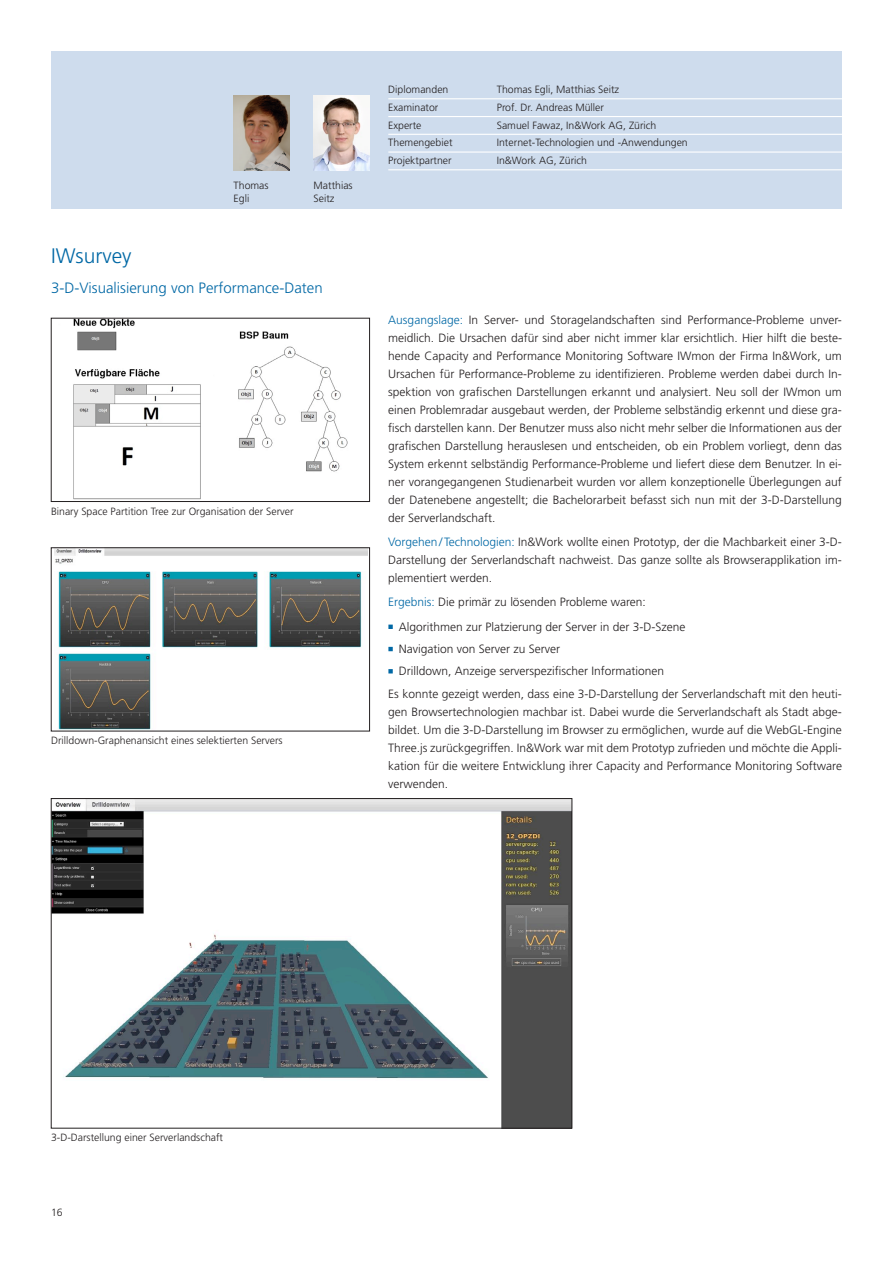
<style>
.page{position:relative;width:893px;height:1263px;background:#fff}
.page>*{position:absolute;margin:0;border:0;box-sizing:border-box;transform-origin:0 0}
.t1{font:300 21px "Frutiger LT Pro";color:#0068a5}
.t2{font:300 15px "Frutiger LT Pro";color:#0068a5}
.t3{font:300 12px/18px "Frutiger LT Pro";color:#231f20;text-align:justify}
.t4{font:300 10.5px/13.5px "Frutiger LT Pro";color:#231f20}
.s1{color:#0068a5}
</style>
<div class="page">
<div style="left:51px;top:51px;width:791px;height:157px;background:#cedced"></div>
<img style="left:73px;top:320px;width:275px;height:180px">
<div style="left:51px;top:318px;width:319px;height:184px;border:1px solid #231f20"></div>
<svg style="left:388px;top:625px;width:5px;height:4px"></svg>
<svg style="left:388px;top:647px;width:5px;height:4px"></svg>
<svg style="left:388px;top:669px;width:5px;height:4px"></svg>
<img style="left:54px;top:549px;width:314px;height:180px">
<div style="left:51px;top:547px;width:319px;height:184px;border:1px solid #231f20"></div>
<img style="left:53px;top:800px;width:517px;height:326px">
<hr style="left:388px;top:98px;width:454px;height:1px;background:#fff">
<hr style="left:388px;top:116px;width:454px;height:1px;background:#fff">
<hr style="left:388px;top:134px;width:454px;height:1px;background:#fff">
<hr style="left:388px;top:151px;width:454px;height:2px;background:#fff">
<hr style="left:388px;top:169px;width:454px;height:1px;background:#fff">
<img style="left:234px;top:95px;width:56px;height:75px">
<img style="left:314px;top:95px;width:56px;height:75px">
<p class="t4" style="left:234px;top:178px;width:37px">Thomas<br>Egli</p>
<p class="t4" style="left:314px;top:178px;width:41px">Matthias<br>Seitz</p>
<h1 class="t1" style="left:51px;top:243px;width:82px">IWsurvey</h1>
<p class="t2" style="left:51px;top:279px;width:273px">3-D-Visualisierung von Performance-Daten</p>
<p class="t4" style="left:51px;top:504px;width:244px">Binary Space Partition Tree zur Organisation der Server</p>
<p class="t4" style="left:51px;top:734px;width:233px">Drilldown-Graphenansicht eines selektierten Servers</p>
<p class="t4" style="left:388px;top:83px;width:62px">Diplomanden</p>
<p class="t4" style="left:497px;top:83px;width:124px">Thomas Egli, Matthias Seitz</p>
<p class="t4" style="left:388px;top:101px;width:52px">Examinator</p>
<p class="t4" style="left:497px;top:101px;width:109px">Prof. Dr. Andreas Müller</p>
<p class="t4" style="left:388px;top:118px;width:35px">Experte</p>
<p class="t4" style="left:497px;top:118px;width:161px">Samuel Fawaz, In&amp;Work AG, Zürich</p>
<p class="t4" style="left:388px;top:136px;width:66px">Themengebiet</p>
<p class="t4" style="left:497px;top:136px;width:193px">Internet-Technologien und -Anwendungen</p>
<p class="t4" style="left:388px;top:154px;width:65px">Projektpartner</p>
<p class="t4" style="left:497px;top:154px;width:92px">In&amp;Work AG, Zürich</p>
<p class="t3" style="left:388px;top:311px;width:455px"><span class="s1">Ausgangslage:</span> In Server- und Storagelandschaften sind Performance-Probleme unver&shy;meidlich. Die Ursachen dafür sind aber nicht immer klar ersichtlich. Hier hilft die beste&shy;hende Capacity and Performance Monitoring Software IWmon der Firma In&amp;Work, um Ursachen für Performance-Probleme zu identifizieren. Probleme werden dabei durch In&shy;spektion von grafischen Darstellungen erkannt und analysiert. Neu soll der IWmon um einen Problemradar ausgebaut werden, der Probleme selbständig erkennt und diese gra&shy;fisch darstellen kann. Der Benutzer muss also nicht mehr selber die Informationen aus der grafischen Darstellung herauslesen und entscheiden, ob ein Problem vorliegt, denn das System erkennt selbständig Performance-Probleme und liefert diese dem Benutzer. In ei&shy;ner vorangegangenen Studienarbeit wurden vor allem konzeptionelle Überlegungen auf der Datenebene angestellt; die Bachelorarbeit befasst sich nun mit der 3-D-Darstellung der Serverlandschaft.</p>
<p class="t3" style="left:388px;top:533px;width:455px"><span class="s1">Vorgehen/Technologien:</span> In&amp;Work wollte einen Prototyp, der die Machbarkeit einer 3-D-Darstellung der Serverlandschaft nachweist. Das ganze sollte als Browserapplikation im&shy;plementiert werden.</p>
<p class="t3" style="left:388px;top:590px;width:299px;line-height:24.5px"><span class="s1">Ergebnis:</span> Die primär zu lösenden Probleme waren:<br><sup>.</sup> Algorithmen zur Platzierung der Server in der 3-D-Szene</p>
<p class="t3" style="left:388px;top:638px;width:455px;line-height:22.2px;text-align:left"><sup>.</sup> Navigation von Server zu Server<br><sup>.</sup> Drilldown, Anzeige serverspezifischer Informationen<br>Es konnte gezeigt werden, dass eine 3-D-Darstellung der Serverlandschaft mit den heuti-</p>
<p class="t3" style="left:388px;top:702px;width:455px">gen Browsertechnologien machbar ist. Dabei wurde die Serverlandschaft als Stadt abge&shy;bildet. Um die 3-D-Darstellung im Browser zu ermöglichen, wurde auf die WebGL-Engine Three.js zurückgegriffen. In&amp;Work war mit dem Prototyp zufrieden und möchte die Appli&shy;kation für die weitere Entwicklung ihrer Capacity and Performance Monitoring Software verwenden.</p>
<p class="t4" style="left:51px;top:1131px;width:174px">3-D-Darstellung einer Serverlandschaft</p>
<p class="t4" style="left:51px;top:1206px;width:13px">16</p>
</div>
